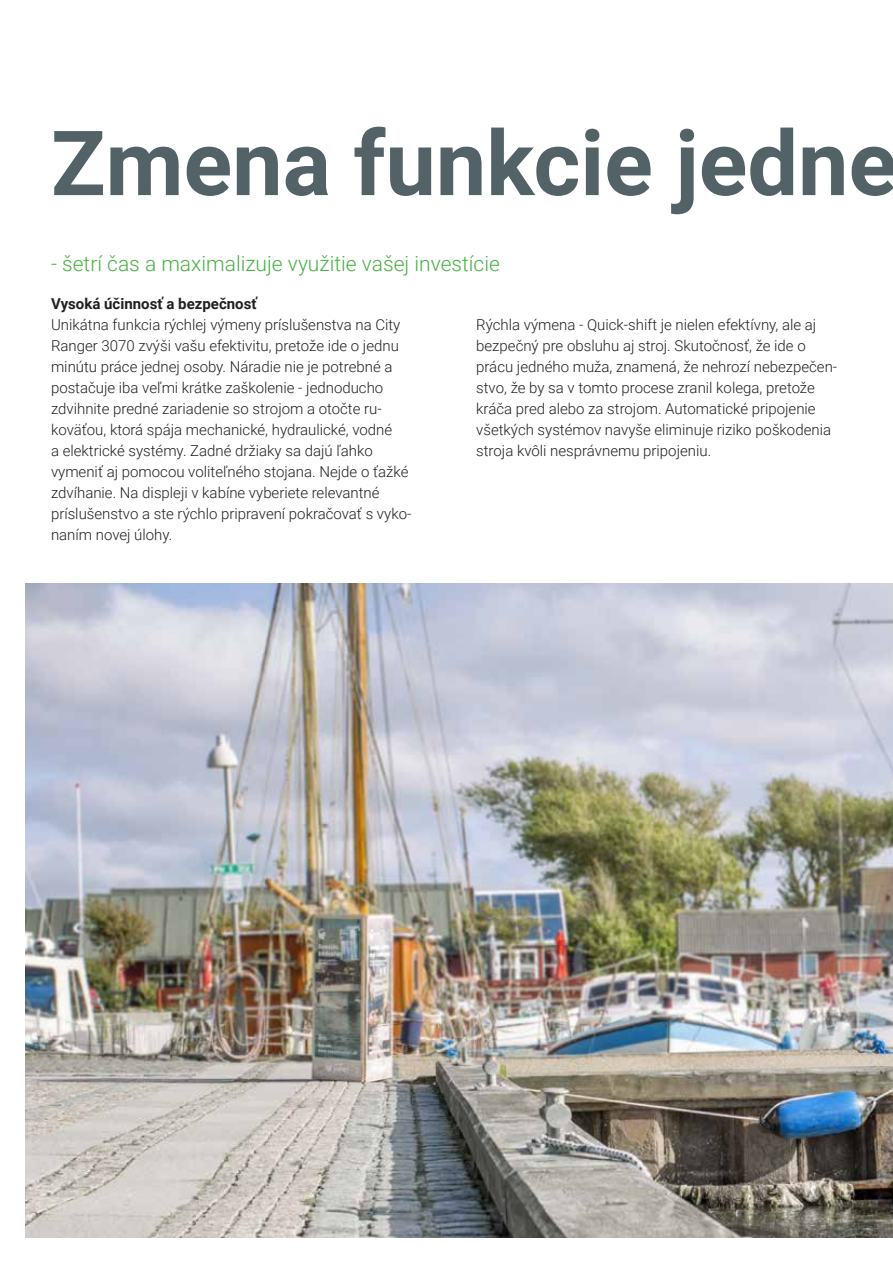
<style>
.page{position:relative;width:893px;height:1263px;background:#fff}
.page>*{position:absolute;margin:0;border:0;box-sizing:border-box;transform-origin:0 0}
.t1{font:700 90px "Roboto";color:#526267}
.t2{font:300 21px "Roboto";color:#49b045}
.t3{font:300 15px/21px "Roboto";color:#231f20}
.t4{font:700 15px "Roboto";color:#231f20}
</style>
<div class="page">
<img style="left:26px;top:584px;width:867px;height:653px">
<h1 class="t1" style="left:51px;top:100px;width:848px">Zmena funkcie jedne</h1>
<h2 class="t2" style="left:51px;top:249px;width:450px">- šetrí čas a maximalizuje využitie vašej investície</h2>
<p class="t4" style="left:51px;top:293px;width:207px">Vysoká účinnosť a bezpečnosť</p>
<p class="t3" style="left:51px;top:314px;width:362px">Unikátna funkcia rýchlej výmeny príslušenstva na City Ranger 3070 zvýši vašu efektivitu, pretože ide o jednu minútu práce jednej osoby. Náradie nie je potrebné a postačuje iba veľmi krátke zaškolenie - jednoducho zdvihnite predné zariadenie so strojom a otočte ru&shy;koväťou, ktorá spája mechanické, hydraulické, vodné<br>a elektrické systémy. Zadné držiaky sa dajú ľahko vymeniť aj pomocou voliteľného stojana. Nejde o ťažké zdvíhanie. Na displeji v kabíne vyberiete relevantné príslušenstvo a ste rýchlo pripravení pokračovať s vyko&shy;naním novej úlohy.</p>
<p class="t3" style="left:476px;top:314px;width:362px">Rýchla výmena - Quick-shift je nielen efektívny, ale aj bezpečný pre obsluhu aj stroj. Skutočnosť, že ide o prácu jedného muža, znamená, že nehrozí nebezpečen&shy;stvo, že by sa v tomto procese zranil kolega, pretože kráča pred alebo za strojom. Automatické pripojenie všetkých systémov navyše eliminuje riziko poškodenia stroja kvôli nesprávnemu pripojeniu.</p>
</div>
